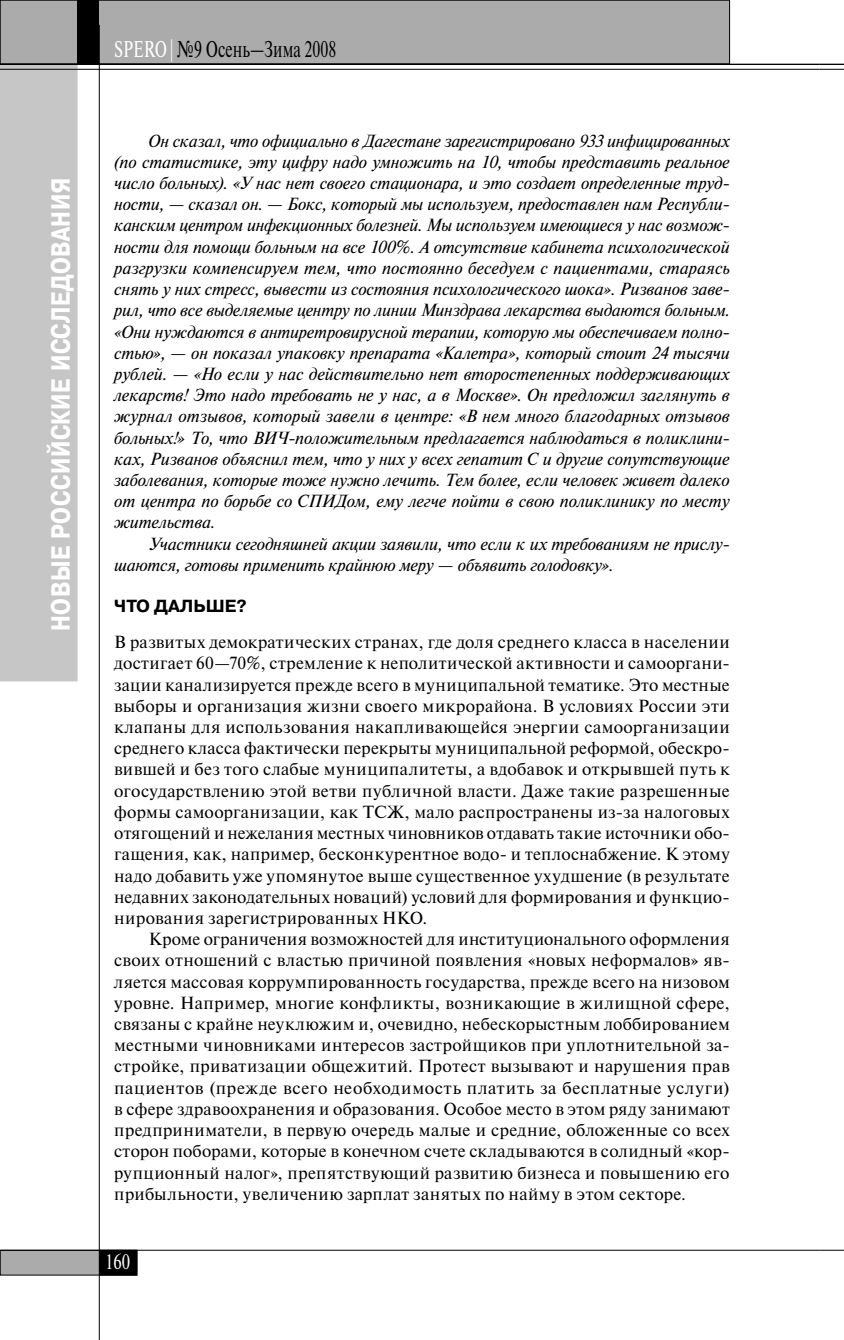
<style>
.page{position:relative;width:844px;height:1340px;background:#fff}
.page>*{position:absolute;margin:0;border:0;box-sizing:border-box;transform-origin:0 0}
.t1{font:700 26.25px "Pragmatica Cond C";letter-spacing:.02em;color:#fff}
.t2{font:22.75px "Newton C";color:#000;scale:.7 1}
.t3{font:21px "Newton C";color:#fff;scale:.8 1}
.t4{font:17.5px/21.2px "Newton C";letter-spacing:.025em;color:#000;text-align:justify}
.t5{font:italic 17.5px/21.2px "Newton C";letter-spacing:-.015em;color:#000;text-align:justify}
.t6{font:700 17.5px "Pragmatica C";color:#000}
.s1{color:#fff}
</style>
<div class="page">
<div style="left:0;top:61px;width:77px;height:620px;background:#c6c6c6"></div>
<div style="left:0;top:0;width:729px;height:64px;background:#ababab"></div>
<div style="left:0;top:0;width:729px;height:64px;border:1px solid #000"></div>
<div style="left:77px;top:0;width:22px;height:64px;background:#000"></div>
<div style="left:0;top:1250px;width:136px;height:25px;background:#ababab"></div>
<div style="left:0;top:1249px;width:137px;height:26px;border:1px solid #000"></div>
<div style="left:100px;top:1250px;width:37px;height:25px;background:#000"></div>
<hr style="left:99px;top:25px;width:1px;height:1314px;background:#000">
<hr style="left:0;top:64px;width:819px;height:1px;background:#000">
<hr style="left:0;top:69px;width:819px;height:1px;background:#000">
<hr style="left:0;top:1249px;width:819px;height:1px;background:#000">
<svg style="left:819px;top:64px;width:24px;height:6px"></svg>
<svg style="left:819px;top:1249px;width:24px;height:1px"></svg>
<h1 class="t1" style="left:51px;top:631px;width:455px;rotate:-90deg">НОВЫЕ РОССИЙСКИЕ ИССЛЕДОВАНИЯ</h1>
<h2 class="t2" style="left:114px;top:41px;width:319px"><span class="s1">SPERO |</span> №9 Осень—Зима 2008</h2>
<p class="t5" style="left:114px;top:131px;width:617px;text-indent:35px">Он сказал, что официально в Дагестане зарегистрировано 933 инфицированных (по статистике, эту цифру надо умножить на 10, чтобы представить реальное число больных). «У нас нет своего стационара, и это создает определенные труд&shy;ности, — сказал он. — Бокс, который мы используем, предоставлен нам Республи&shy;канским центром инфекционных болезней. Мы используем имеющиеся у нас возмож&shy;ности для помощи больным на все 100%. А отсутствие кабинета психологической разгрузки компенсируем тем, что постоянно беседуем с пациентами, стараясь снять у них стресс, вывести из состояния психологического шока». Ризванов заве&shy;рил, что все выделяемые центру по линии Минздрава лекарства выдаются больным. «Они нуждаются в антиретровирусной терапии, которую мы обеспечиваем полно&shy;стью», — он показал упаковку препарата «Калетра», который стоит 24 тысячи рублей. — «Но если у нас действительно нет второстепенных поддерживающих лекарств! Это надо требовать не у нас, а в Москве». Он предложил заглянуть в журнал отзывов, который завели в центре: «В нем много благодарных отзывов больных!» То, что ВИЧ-положительным предлагается наблюдаться в поликлини&shy;ках, Ризванов объяснил тем, что у них у всех гепатит С и другие сопутствующие заболевания, которые тоже нужно лечить. Тем более, если человек живет далеко от центра по борьбе со СПИДом, ему легче пойти в свою поликлинику по месту жительства.</p>
<p class="t5" style="left:114px;top:534px;width:617px;text-indent:35px">Участники сегодняшней акции заявили, что если к их требованиям не прислу&shy;шаются, готовы применить крайнюю меру — объявить голодовку».</p>
<p class="t6" style="left:114px;top:599px;width:134px">ЧТО ДАЛЬШЕ?</p>
<p class="t4" style="left:114px;top:633px;width:617px">В развитых демократических странах, где доля среднего класса в населении достигает 60—70%, стремление к неполитической активности и самооргани&shy;зации канализируется прежде всего в муниципальной тематике. Это местные выборы и организация жизни своего микрорайона. В условиях России эти клапаны для использования накапливающейся энергии самоорганизации среднего класса фактически перекрыты муниципальной реформой, обескро&shy;вившей и без того слабые муниципалитеты, а вдобавок и открывшей путь к огосударствлению этой ветви публичной власти. Даже такие разрешенные формы самоорганизации, как ТСЖ, мало распространены из-за налоговых отягощений и нежелания местных чиновников отдавать такие источники обо&shy;гащения, как, например, бесконкурентное водо- и теплоснабжение. К этому надо добавить уже упомянутое выше существенное ухудшение (в результате недавних законодательных новаций) условий для формирования и функцио&shy;нирования зарегистрированных НКО.</p>
<p class="t4" style="left:114px;top:930px;width:617px;text-indent:35px">Кроме ограничения возможностей для институционального оформления своих отношений с властью причиной появления «новых неформалов» яв&shy;ляется массовая коррумпированность государства, прежде всего на низовом уровне. Например, многие конфликты, возникающие в жилищной сфере, связаны с крайне неуклюжим и, очевидно, небескорыстным лоббированием местными чиновниками интересов застройщиков при уплотнительной за&shy;стройке, приватизации общежитий. Протест вызывают и нарушения прав пациентов (прежде всего необходимость платить за бесплатные услуги) в сфере здравоохранения и образования. Особое место в этом ряду занимают предприниматели, в первую очередь малые и средние, обложенные со всех сторон поборами, которые в конечном счете складываются в солидный «кор&shy;рупционный налог», препятствующий развитию бизнеса и повышению его прибыльности, увеличению зарплат занятых по найму в этом секторе.</p>
<p class="t3" style="left:105px;top:1254px;width:33px">160</p>
</div>
